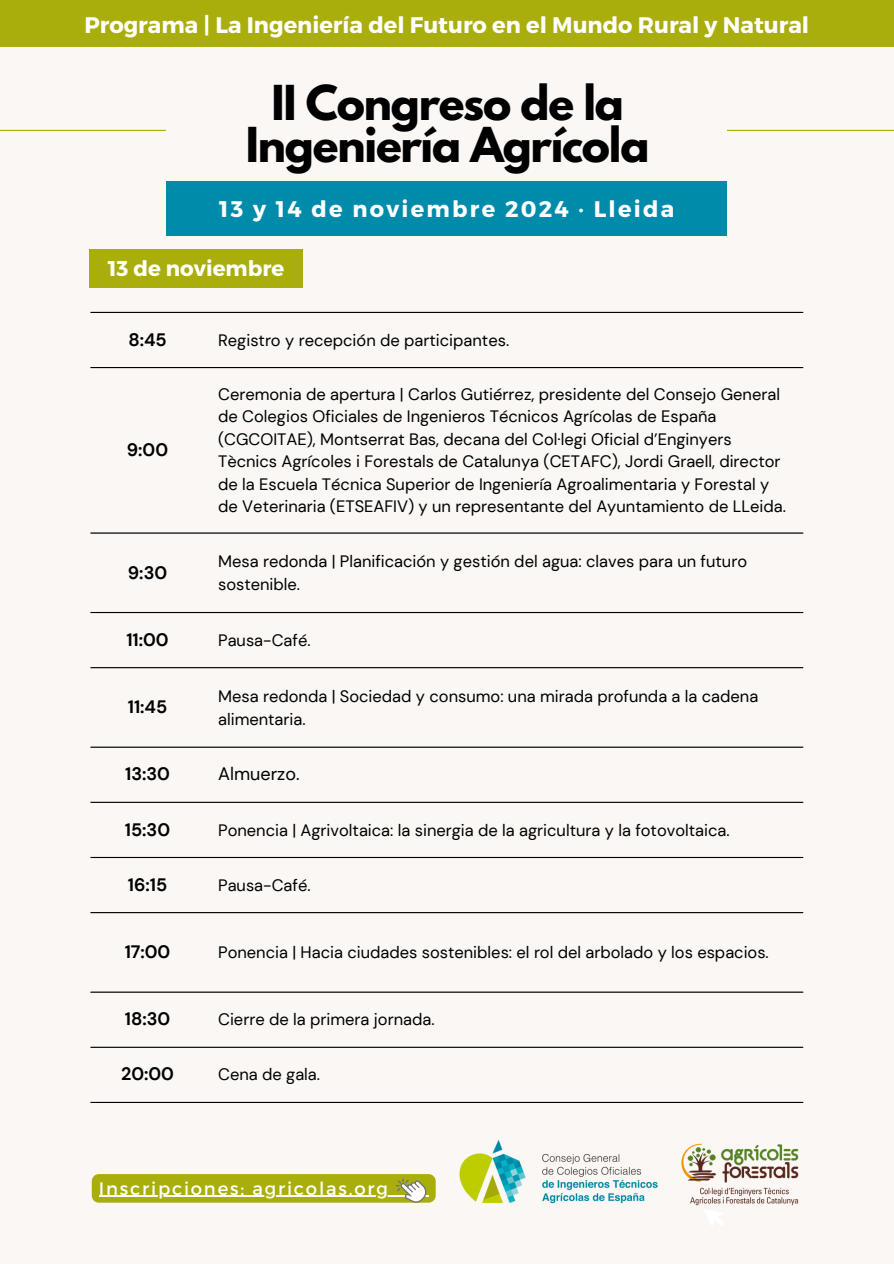
<style>
.page{position:relative;width:894px;height:1264px;background:#fff}
.page>*{position:absolute;margin:0;border:0;box-sizing:border-box;transform-origin:0 0}
.t1{font:700 42.6px/42.8px "League Spartan";letter-spacing:-.03em;color:#000;text-align:center}
.t2{font:700 22.5px "Montserrat";color:#fff}
.t3{font:700 22.5px "Montserrat";letter-spacing:.1em;color:#fff}
.t4{font:700 21.3px "Montserrat";color:#fff}
.t5{font:700 18px "DM Sans";color:#000}
.t6{font:18px "Montserrat";letter-spacing:.1em;color:#fff}
.t7{font:18px "DM Sans";color:#000}
.t8{font:16.5px/22.5px "DM Sans";color:#000}
</style>
<div class="page">
<div style="left:0;top:0;width:893px;height:1263px;background:#faf7f5"></div>
<hr style="left:90px;top:312px;width:712px;height:1px;background:#000">
<hr style="left:90px;top:367px;width:712px;height:1px;background:#000">
<hr style="left:90px;top:532px;width:712px;height:1px;background:#000">
<hr style="left:90px;top:612px;width:712px;height:1px;background:#000">
<hr style="left:90px;top:667px;width:712px;height:1px;background:#000">
<hr style="left:90px;top:746px;width:712px;height:1px;background:#000">
<hr style="left:90px;top:801px;width:712px;height:2px;background:#000">
<hr style="left:90px;top:857px;width:712px;height:1px;background:#000">
<hr style="left:90px;top:912px;width:712px;height:1px;background:#000">
<hr style="left:90px;top:991px;width:712px;height:1px;background:#000">
<hr style="left:90px;top:1046px;width:712px;height:1px;background:#000">
<hr style="left:90px;top:1101px;width:712px;height:1px;background:#000">
<div style="left:92px;top:1174px;width:343px;height:28px;background:#a9ae0c;border-radius:7px"></div>
<hr style="left:99px;top:1195px;width:290px;height:1px;background:#fff">
<hr style="left:389px;top:1195px;width:39px;height:1px;background:#fff">
<hr style="left:0;top:130px;width:893px;height:1px;background:#a9ae0c">
<div style="left:166px;top:72px;width:561px;height:109px;background:#faf7f5"></div>
<div style="left:166px;top:181px;width:561px;height:54px;background:#008baa"></div>
<div style="left:0;top:0;width:893px;height:47px;background:#a9ae0c"></div>
<img style="left:694px;top:1143px;width:105px;height:63px">
<img style="left:422px;top:1101px;width:272px;height:103px">
<svg style="left:395px;top:1178px;width:31px;height:24px"></svg>
<div style="left:89px;top:249px;width:214px;height:38px;background:#a9ae0c"></div>
<p class="t2" style="left:84px;top:10px;width:726px">Programa | La Ingeniería del Futuro en el Mundo Rural y Natural</p>
<p class="t1" style="left:246px;top:87px;width:405px">II Congreso de la<br>Ingeniería Agrícola</p>
<p class="t3" style="left:219px;top:194px;width:456px">13 y 14 de noviembre 2024 · Lleida</p>
<p class="t4" style="left:108px;top:254px;width:178px">13 de noviembre</p>
<h2 class="t5" style="left:128px;top:328px;width:40px">8:45</h2>
<h1 class="t8" style="left:218px;top:329px;width:292px">Registro y recepción de participantes.</h1>
<h2 class="t5" style="left:127px;top:438px;width:43px">9:00</h2>
<h2 class="t8" style="left:218px;top:383px;width:569px">Ceremonia de apertura | Carlos Gutiérrez, presidente del Consejo General de Colegios Oficiales de Ingenieros Técnicos Agrícolas de España (CGCOITAE), Montserrat Bas, decana del Col·legi Oficial d’Enginyers Tècnics Agrícoles i Forestals de Catalunya (CETAFC), Jordi Graell, director de la Escuela Técnica Superior de Ingeniería Agroalimentaria y Forestal y de Veterinaria (ETSEAFIV) y un representante del Ayuntamiento de LLeida.</h2>
<p class="t5" style="left:128px;top:560px;width:41px">9:30</p>
<p class="t8" style="left:218px;top:550px;width:530px">Mesa redonda | Planificación y gestión del agua: claves para un futuro sostenible.</p>
<p class="t5" style="left:126px;top:628px;width:44px">11:00</p>
<p class="t8" style="left:218px;top:629px;width:94px">Pausa-Café.</p>
<p class="t5" style="left:128px;top:695px;width:41px">11:45</p>
<p class="t8" style="left:218px;top:685px;width:541px">Mesa redonda | Sociedad y consumo: una mirada profunda a la cadena alimentaria.</p>
<p class="t5" style="left:125px;top:762px;width:46px">13:30</p>
<p class="t7" style="left:218px;top:762px;width:83px">Almuerzo.</p>
<p class="t5" style="left:125px;top:817px;width:47px">15:30</p>
<p class="t8" style="left:218px;top:818px;width:513px">Ponencia | Agrivoltaica: la sinergia de la agricultura y la fotovoltaica.</p>
<p class="t5" style="left:128px;top:872px;width:41px">16:15</p>
<p class="t8" style="left:218px;top:873px;width:94px">Pausa-Café.</p>
<p class="t5" style="left:125px;top:940px;width:47px">17:00</p>
<p class="t8" style="left:218px;top:941px;width:552px">Ponencia | Hacia ciudades sostenibles: el rol del arbolado y los espacios.</p>
<p class="t5" style="left:125px;top:1007px;width:47px">18:30</p>
<p class="t8" style="left:218px;top:1008px;width:218px">Cierre de la primera jornada.</p>
<p class="t5" style="left:121px;top:1062px;width:54px">20:00</p>
<p class="t8" style="left:218px;top:1063px;width:103px">Cena de gala.</p>
<p class="t6" style="left:99px;top:1176px;width:290px">Inscripciones: agricolas.org</p>
</div>
